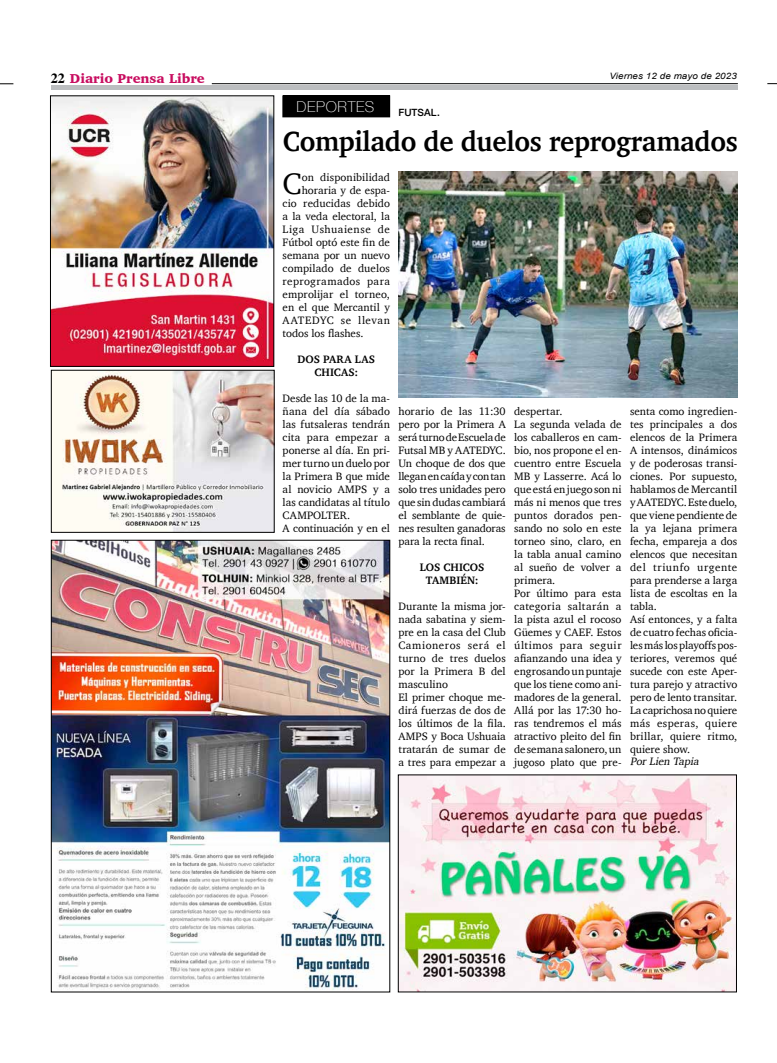
<style>
.page{position:relative;width:777px;height:1063px;background:#fff}
.page>*{position:absolute;margin:0;border:0;box-sizing:border-box;transform-origin:0 0}
.t1{font:30.4px "Charter";color:#000}
.t2{font:700 28.4px "Charter";letter-spacing:-.01em;color:#000;scale:.95 1}
.t3{font:100 15px "Helvetica Neue";letter-spacing:.045em;color:#fff}
.t4{font:900 13.2px "Charter";color:#c80c5f}
.t5{font:11px/13px "Charter";letter-spacing:.005em;color:#000}
.t6{font:700 11px/13px "Charter";letter-spacing:.01em;color:#000;text-align:center}
.t7{font:11px "Charter";letter-spacing:.04em;color:#000}
.t8{font:11px "Charter";letter-spacing:.045em;color:#000}
.t9{font:11px "Charter";letter-spacing:.05em;color:#000}
.t10{font:italic 11px "Charter";color:#000}
.t11{font:500 10px "Helvetica Neue";letter-spacing:.005em;color:#000}
.t12{font:italic 8.8px "Arial";letter-spacing:.01em;color:#000;scale:1.11 1}
.s1{font-family:"Times";font-weight:700;font-size:14px;color:#000}
</style>
<div class="page">
<hr style="left:212px;top:83px;width:526px;height:1px;background:#000">
<svg style="left:0;top:84px;width:13px;height:1px"></svg>
<div style="left:51px;top:85px;width:686px;height:5px;background:#bcbec0"></div>
<div style="left:283px;top:96px;width:107px;height:21px;background:#000"></div>
<img style="left:400px;top:777px;width:334px;height:213px">
<img style="left:53px;top:542px;width:335px;height:448px">
<div style="left:51px;top:540px;width:339px;height:452px;border:1px solid #000"></div>
<img style="left:52px;top:98px;width:220px;height:266px">
<div style="left:50px;top:96px;width:224px;height:270px;border:1px solid #000"></div>
<img style="left:53px;top:372px;width:219px;height:158px">
<div style="left:51px;top:370px;width:223px;height:162px;border:1px solid #000"></div>
<img style="left:398px;top:171px;width:340px;height:226px">
<p class="t4" style="left:51px;top:70px;width:155px"><span class="s1">22</span> Diario Prensa Libre</p>
<p class="t12" style="left:609px;top:70px;width:116px">Viernes 12 de mayo de 2023</p>
<h3 class="t3" style="left:296px;top:95px;width:80px">DEPORTES</h3>
<p class="t11" style="left:398px;top:105px;width:43px">FUTSAL.</p>
<h2 class="t2" style="left:283px;top:117px;width:480px">Compilado de duelos reprogramados</h2>
<h1 class="t1" style="left:283px;top:157px;width:21px">C</h1>
<p class="t5" style="left:302px;top:170px;width:90px">on disponibilidad</p>
<p class="t5" style="left:302px;top:183px;width:90px">horaria y de espa-</p>
<p class="t5" style="left:283px;top:196px;width:109px">cio reducidas debido</p>
<p class="t5" style="left:283px;top:209px;width:109px">a la veda electoral, la</p>
<p class="t8" style="left:283px;top:220px;width:109px">Liga Ushuaiense de</p>
<p class="t5" style="left:283px;top:235px;width:109px">Fútbol optó este fin de</p>
<p class="t5" style="left:283px;top:248px;width:109px">semana por un nuevo</p>
<p class="t5" style="left:283px;top:261px;width:109px">compilado de duelos</p>
<p class="t7" style="left:283px;top:272px;width:109px">reprogramados para</p>
<p class="t5" style="left:283px;top:287px;width:109px">emprolijar el torneo,</p>
<p class="t5" style="left:283px;top:300px;width:109px">en el que Mercantil y</p>
<p class="t9" style="left:283px;top:311px;width:109px">AATEDYC se llevan</p>
<p class="t5" style="left:283px;top:326px;width:82px">todos los flashes.</p>
<p class="t6" style="left:297px;top:352px;width:79px">DOS PARA LAS<br>CHICAS:</p>
<p class="t5" style="left:283px;top:391px;width:109px">Desde las 10 de la ma&shy;ñana del día sábado las futsaleras tendrán cita para empezar a ponerse al día. En pri&shy;mer turno un duelo por la Primera B que mide al novicio AMPS y a las candidatas al título<br>CAMPOLTER.<br>A continuación y en el</p>
<p class="t5" style="left:398px;top:404px;width:109px;text-align:justify">horario de las 11:30 pero por la Primera A será turno de Escuela de Futsal MB y AATEDYC.<br>Un choque de dos que llegan en caída y con tan solo tres unidades pero que sin dudas cambiará el semblante de quie&shy;nes resulten ganadoras para la recta final.</p>
<p class="t6" style="left:420px;top:560px;width:66px">LOS CHICOS<br>TAMBIÉN:</p>
<p class="t5" style="left:398px;top:599px;width:109px">Durante la misma jor&shy;nada sabatina y siem&shy;pre en la casa del Club<br>Camioneros será el turno de tres duelos por la Primera B del masculino<br>El primer choque me&shy;dirá fuerzas de dos de los últimos de la fila.<br>AMPS y Boca Ushuaia tratarán de sumar de a tres para empezar a</p>
<p class="t5" style="left:514px;top:404px;width:109px">despertar.<br>La segunda velada de los caballeros en cam&shy;bio, nos propone el en&shy;cuentro entre Escuela<br>MB y Lasserre. Acá lo que está en juego son ni más ni menos que tres puntos dorados pen&shy;sando no solo en este torneo sino, claro, en la tabla anual camino al sueño de volver a primera.<br>Por último para esta categoria saltarán a la pista azul el rocoso<br>Güemes y CAEF. Estos últimos para seguir afianzando una idea y engrosando un puntaje que los tiene como ani&shy;madores de la general.<br>Allá por las 17:30 ho&shy;ras tendremos el más atractivo pleito del fin de semana salonero, un jugoso plato que pre-</p>
<p class="t5" style="left:630px;top:404px;width:109px">senta como ingredien&shy;tes principales a dos elencos de la Primera<br>A intensos, dinámicos y de poderosas transi&shy;ciones. Por supuesto, hablamos de Mercantil y AATEDYC. Este duelo, que viene pendiente de la ya lejana primera fecha, empareja a dos elencos que necesitan del triunfo urgente para prenderse a larga lista de escoltas en la tabla.<br>Así entonces, y a falta de cuatro fechas oficia&shy;les más los playoffs pos&shy;teriores, veremos qué sucede con este Aper&shy;tura parejo y atractivo pero de lento transitar.<br>La caprichosa no quiere más esperas, quiere brillar, quiere ritmo, quiere show.</p>
<p class="t10" style="left:630px;top:752px;width:73px">PorLien Tapia</p>
</div>
